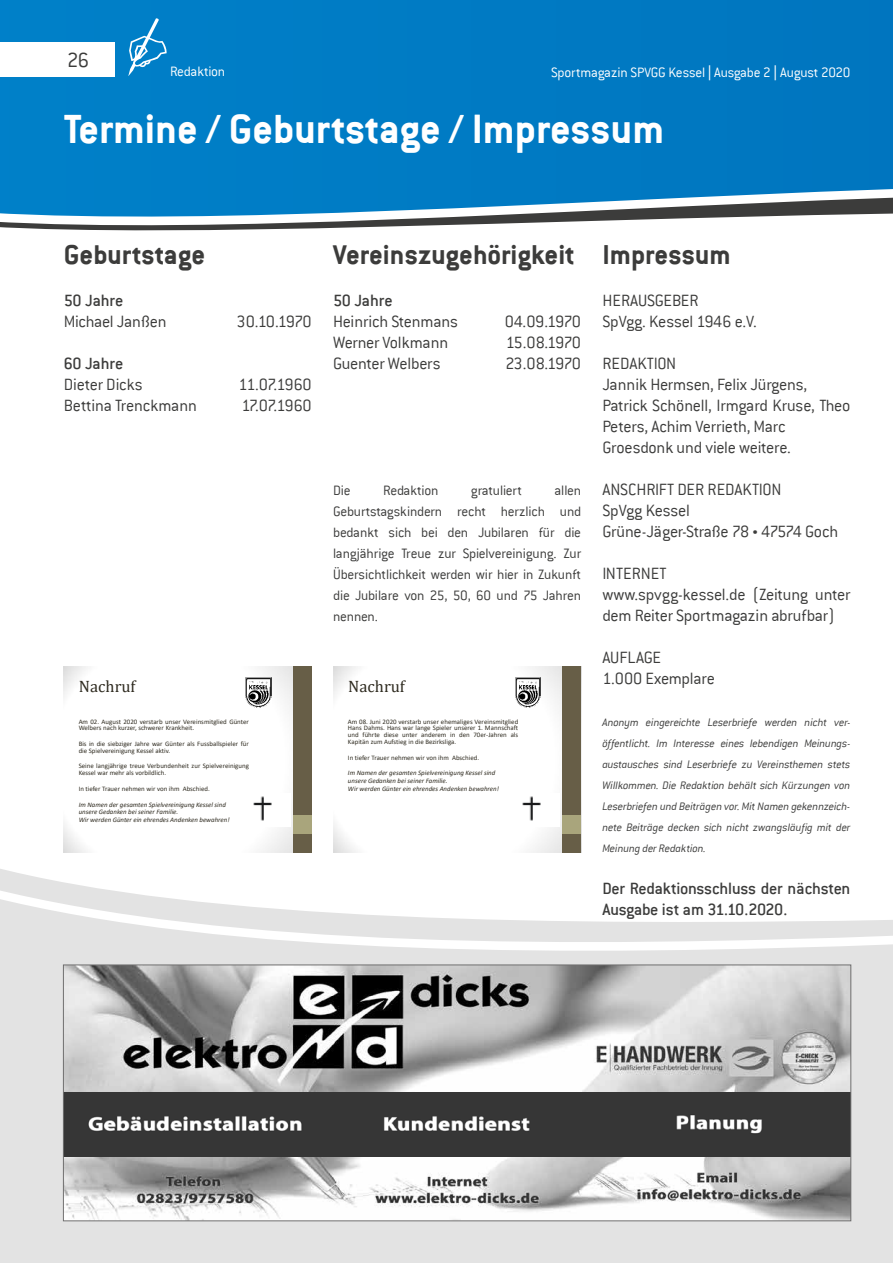
<style>
.page{position:relative;width:893px;height:1263px;background:#fff}
.page>*{position:absolute;margin:0;border:0;box-sizing:border-box;transform-origin:0 0}
.t1{font:700 45px "Conduit ITC";color:#fff}
.t2{font:700 30px "Conduit ITC";color:#3c3c3b}
.t3{font:300 22.5px "Conduit ITC";color:#3c3c3b}
.t4{font:300 18px/21px "Conduit ITC";letter-spacing:-.015em;color:#3c3c3b}
.t5{font:500 18px/21px "Conduit ITC";letter-spacing:-.015em;color:#3c3c3b}
.t6{font:16.5px "Cambria";color:#2f2b20}
.t7{font:300 15px/21px "Conduit ITC";letter-spacing:-.015em;color:#3c3c3b;text-align:justify}
.t8{font:300 15px "Conduit ITC";letter-spacing:-.015em;color:#fff}
.t9{font:italic 300 12px/21px "Conduit ITC";letter-spacing:-.01em;color:#3c3c3b;text-align:justify}
.t10{font:6.9px/6.6px "Calibri";color:#2f2b20}
.t11{font:italic 6.9px/7.9px "Calibri";color:#2f2b20}
.s1{font-family:"Futura LT";font-weight:400;font-stretch:condensed}
.s2{font-size:12.6px}
</style>
<div class="page">
<div style="left:0;top:0;width:893px;height:124px;background:#007ac3"></div>
<svg style="left:0;top:124px;width:893px;height:107px;background:#2a89c1"></svg>
<div style="left:0;top:1009px;width:893px;height:254px;background:#e3e3e3"></div>
<svg style="left:0;top:869px;width:893px;height:140px"></svg>
<div style="left:0;top:43px;width:115px;height:34px;background:#fff"></div>
<svg style="left:128px;top:18px;width:39px;height:58px;background:#2f96d1"></svg>
<img style="left:64px;top:666px;width:229px;height:186px">
<div style="left:293px;top:666px;width:19px;height:186px;background:#675e47"></div>
<div style="left:293px;top:815px;width:19px;height:18px;background:#a9a57c"></div>
<img style="left:246px;top:677px;width:25px;height:30px">
<img style="left:239px;top:793px;width:52px;height:34px">
<img style="left:333px;top:666px;width:229px;height:186px">
<div style="left:562px;top:666px;width:19px;height:186px;background:#675e47"></div>
<div style="left:562px;top:815px;width:19px;height:18px;background:#a9a57c"></div>
<img style="left:515px;top:677px;width:25px;height:30px">
<img style="left:508px;top:793px;width:52px;height:34px">
<svg style="left:63px;top:964px;width:789px;height:257px"></svg>
<h3 class="t3" style="left:67px;top:47px;width:24px">26</h3>
<h3 class="t8" style="left:170px;top:63px;width:57px">Redaktion</h3>
<h3 class="t8" style="left:551px;top:64px;width:301px">Sportmagazin SPVGG Kessel <span class="s1">|</span> Ausgabe 2 <span class="s1">|</span> August 2020</h3>
<h1 class="t1" style="left:64px;top:103px;width:602px">Termine / Geburtstage / Impressum</h1>
<h2 class="t2" style="left:64px;top:237px;width:143px">Geburtstage</h2>
<h3 class="t5" style="left:64px;top:290px;width:61px">50 Jahre</h3>
<h3 class="t4" style="left:64px;top:311px;width:104px">Michael Janßen</h3>
<h3 class="t4" style="left:237px;top:311px;width:77px">30.10.1970</h3>
<h3 class="t5" style="left:64px;top:353px;width:61px">60 Jahre</h3>
<h3 class="t4" style="left:64px;top:374px;width:80px">Dieter Dicks</h3>
<h3 class="t4" style="left:238px;top:374px;width:75px">11.07.1960</h3>
<h3 class="t4" style="left:64px;top:395px;width:135px">Bettina Trenckmann</h3>
<h3 class="t4" style="left:242px;top:395px;width:72px">17.07.1960</h3>
<h3 class="t6" style="left:79px;top:676px;width:58px">Nachruf</h3>
<p class="t10" style="left:79px;top:718px;width:172px">Am 02. August 2020 verstarb unser Vereinsmitglied Günter<br>Welbers nach kurzer, schwerer Krankheit.</p>
<p class="t10" style="left:79px;top:740px;width:172px">Bis in die siebziger Jahre war Günter als Fussballspieler für die Spielvereinigung Kessel aktiv.</p>
<p class="t10" style="left:79px;top:762px;width:172px">Seine langjährige treue Verbundenheit zur Spielvereinigung<br>Kessel war mehr als vorbildlich.</p>
<p class="t10" style="left:79px;top:785px;width:133px">In tiefer Trauer nehmen wir von ihm Abschied.</p>
<p class="t11" style="left:79px;top:800px;width:152px">Im Namen der gesamten Spielvereinigung Kessel sind unsere Gedanken bei seiner Familie.<br>Wir werden Günter ein ehrendes Andenken bewahren!</p>
<h2 class="t2" style="left:333px;top:237px;width:243px">Vereinszugehörigkeit</h2>
<h3 class="t5" style="left:333px;top:290px;width:61px">50 Jahre</h3>
<h3 class="t4" style="left:333px;top:311px;width:126px">Heinrich Stenmans</h3>
<h3 class="t4" style="left:505px;top:311px;width:78px">04.09.1970</h3>
<h3 class="t4" style="left:333px;top:332px;width:117px">Werner Volkmann</h3>
<h3 class="t4" style="left:506px;top:332px;width:77px">15.08.1970</h3>
<h3 class="t4" style="left:333px;top:353px;width:109px">Guenter Welbers</h3>
<h3 class="t4" style="left:506px;top:353px;width:77px">23.08.1970</h3>
<h3 class="t7" style="left:333px;top:480px;width:19px">Die</h3>
<h3 class="t7" style="left:383px;top:480px;width:57px">Redaktion</h3>
<h3 class="t7" style="left:471px;top:480px;width:53px">gratuliert</h3>
<h3 class="t7" style="left:333px;top:480px;width:250px;text-indent:221px">allen Geburtstagskindern recht herzlich und bedankt sich bei den Jubilaren für die langjährige Treue zur Spielvereinigung. Zur Übersichtlichkeit werden wir hier in Zukunft die Jubilare von 25, 50, 60 und 75 Jahren nennen.</h3>
<h3 class="t6" style="left:348px;top:676px;width:58px">Nachruf</h3>
<p class="t10" style="left:348px;top:718px;width:172px;text-align:justify">Am 08. Juni 2020 verstarb unser ehemaliges Vereinsmitglied Hans Dahms. Hans war lange Spieler unserer 1. Mannschaft und führte diese unter anderem in den 70er-Jahren als Kapitän zum Aufstieg in die Bezirksliga.</p>
<p class="t10" style="left:348px;top:754px;width:133px">In tiefer Trauer nehmen wir von ihm Abschied.</p>
<p class="t11" style="left:348px;top:768px;width:153px">Im Namen der gesamten Spielvereinigung Kessel sind unsere Gedanken bei seiner Familie.<br>Wir werden Günter ein ehrendes Andenken bewahren!</p>
<h2 class="t2" style="left:602px;top:237px;width:130px">Impressum</h2>
<h3 class="t4" style="left:602px;top:290px;width:156px">HERAUSGEBER<br>SpVgg. Kessel 1946 e.V.</h3>
<h3 class="t4" style="left:602px;top:353px;width:250px">REDAKTION<br>Jannik Hermsen, Felix Jürgens,<br>Patrick Schönell, Irmgard Kruse, Theo<br>Peters, Achim Verrieth, Marc<br>Groesdonk und viele weitere.</h3>
<h3 class="t4" style="left:602px;top:479px;width:237px">ANSCHRIFT DER REDAKTION<br>SpVgg Kessel<br>Grüne-Jäger-Straße 78 <span class="s2">•</span> 47574 Goch</h3>
<h3 class="t4" style="left:602px;top:563px;width:250px">INTERNET<br>www.spvgg-kessel.de (Zeitung unter dem Reiter Sportmagazin abrufbar)</h3>
<h3 class="t4" style="left:602px;top:647px;width:114px">AUFLAGE<br>1.000 Exemplare</h3>
<p class="t9" style="left:602px;top:712px;width:250px">Anonym eingereichte Leserbriefe werden nicht ver&shy;öffentlicht. Im Interesse eines lebendigen Meinungs&shy;austausches sind Leserbriefe zu Vereinsthemen stets Willkommen. Die Redaktion behält sich Kürzungen von Leserbriefen und Beiträgen vor. Mit Namen gekennzeich&shy;nete Beiträge decken sich nicht zwangsläufig mit der Meinung der Redaktion.</p>
<h3 class="t5" style="left:602px;top:878px;width:250px">Der Redaktionsschluss der nächsten<br>Ausgabe ist am 31.10.2020.</h3>
</div>
